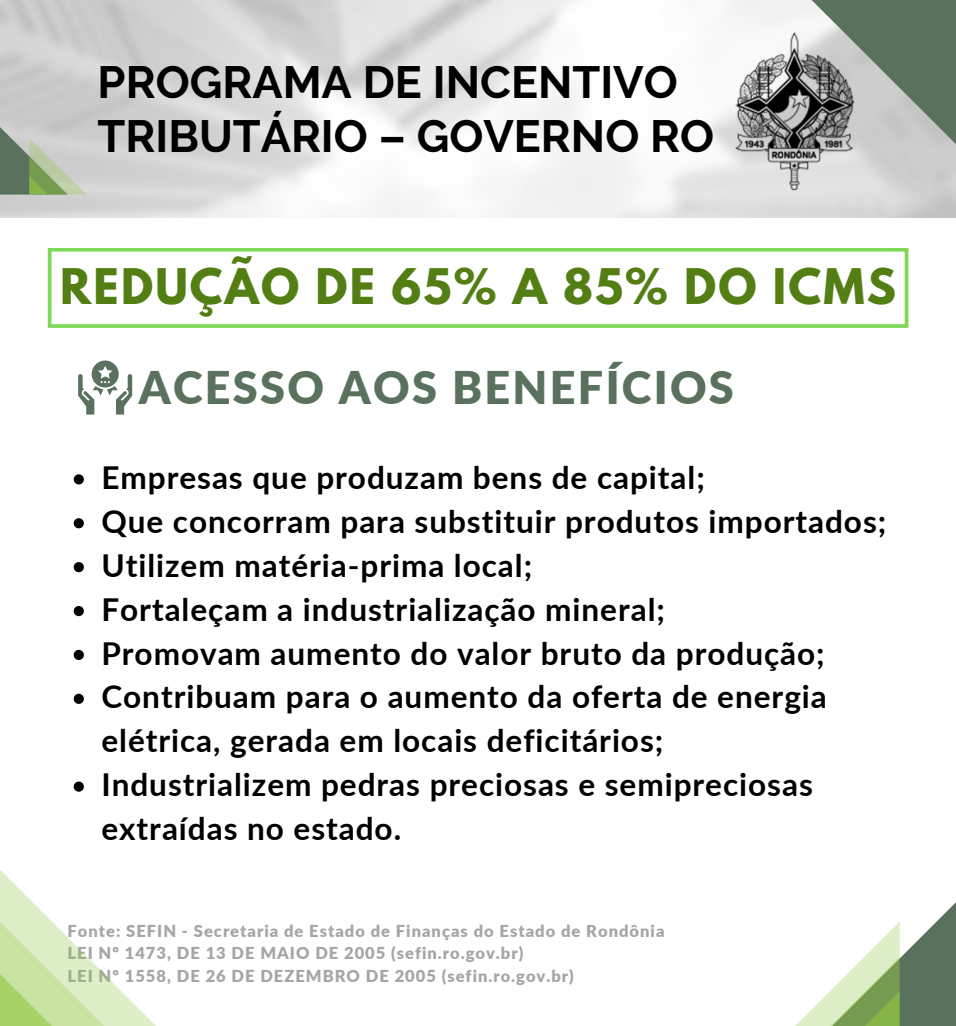
<style>
.page{position:relative;width:956px;height:1026px;background:#fff}
.page>*{position:absolute;margin:0;border:0;box-sizing:border-box;transform-origin:0 0}
.t1{font:700 45px/54px "Raleway";color:#000}
.t2{font:900 45px "Lato";letter-spacing:.05em;color:#59715d}
.t3{font:700 43.5px "League Spartan";letter-spacing:.05em;color:#537e13}
.t4{font:700 31.5px/44px "Lato";letter-spacing:.03em;color:#000}
.t5{font:900 16.5px "Lato";letter-spacing:.06em;color:#a6a6a6}
</style>
<div class="page">
<svg style="left:74px;top:474px;width:10px;height:10px"></svg>
<svg style="left:74px;top:518px;width:10px;height:10px"></svg>
<svg style="left:74px;top:562px;width:10px;height:10px"></svg>
<svg style="left:74px;top:606px;width:10px;height:10px"></svg>
<svg style="left:74px;top:650px;width:10px;height:10px"></svg>
<svg style="left:74px;top:694px;width:10px;height:10px"></svg>
<svg style="left:74px;top:782px;width:10px;height:10px"></svg>
<svg style="left:809px;top:0;width:146px;height:145px;background:#7f8f82"></svg>
<svg style="left:0;top:127px;width:86px;height:68px;background:#a1af99"></svg>
<img style="left:726px;top:16px;width:132px;height:187px">
<svg style="left:78px;top:361px;width:54px;height:54px"></svg>
<svg style="left:0;top:870px;width:156px;height:156px"></svg>
<svg style="left:48px;top:248px;width:860px;height:80px"></svg>
<svg style="left:795px;top:903px;width:160px;height:123px"></svg>
<p class="t1" style="left:98px;top:55px;width:618px">PROGRAMA DE INCENTIVO<br>TRIBUTÁRIO – GOVERNO RO</p>
<p class="t3" style="left:60px;top:264px;width:837px">REDUÇÃO DE 65% A 85% DO ICMS</p>
<p class="t2" style="left:139px;top:360px;width:596px">ACESSO AOS BENEFÍCIOS</p>
<p class="t4" style="left:101px;top:455px;width:604px">Empresas que produzam bens de capital;</p>
<p class="t4" style="left:101px;top:499px;width:786px">Que concorram para substituir produtos importados;</p>
<p class="t4" style="left:101px;top:543px;width:432px">Utilizem matéria-prima local;</p>
<p class="t4" style="left:101px;top:586px;width:565px">Fortaleçam a industrialização mineral;</p>
<p class="t4" style="left:101px;top:630px;width:724px">Promovam aumento do valor bruto da produção;</p>
<p class="t4" style="left:101px;top:674px;width:726px">Contribuam para o aumento da oferta de energia elétrica, gerada em locais deficitários;</p>
<p class="t4" style="left:101px;top:762px;width:712px">Industrializem pedras preciosas e semipreciosas extraídas no estado.</p>
<p class="t5" style="left:68px;top:921px;width:598px">Fonte: SEFIN - Secretaria de Estado de Finanças do Estado de Rondônia</p>
<p class="t5" style="left:68px;top:943px;width:457px">LEI Nº 1473, DE 13 DE MAIO DE 2005 (sefin.ro.gov.br)</p>
<p class="t5" style="left:68px;top:966px;width:507px">LEI Nº 1558, DE 26 DE DEZEMBRO DE 2005 (sefin.ro.gov.br)</p>
</div>
